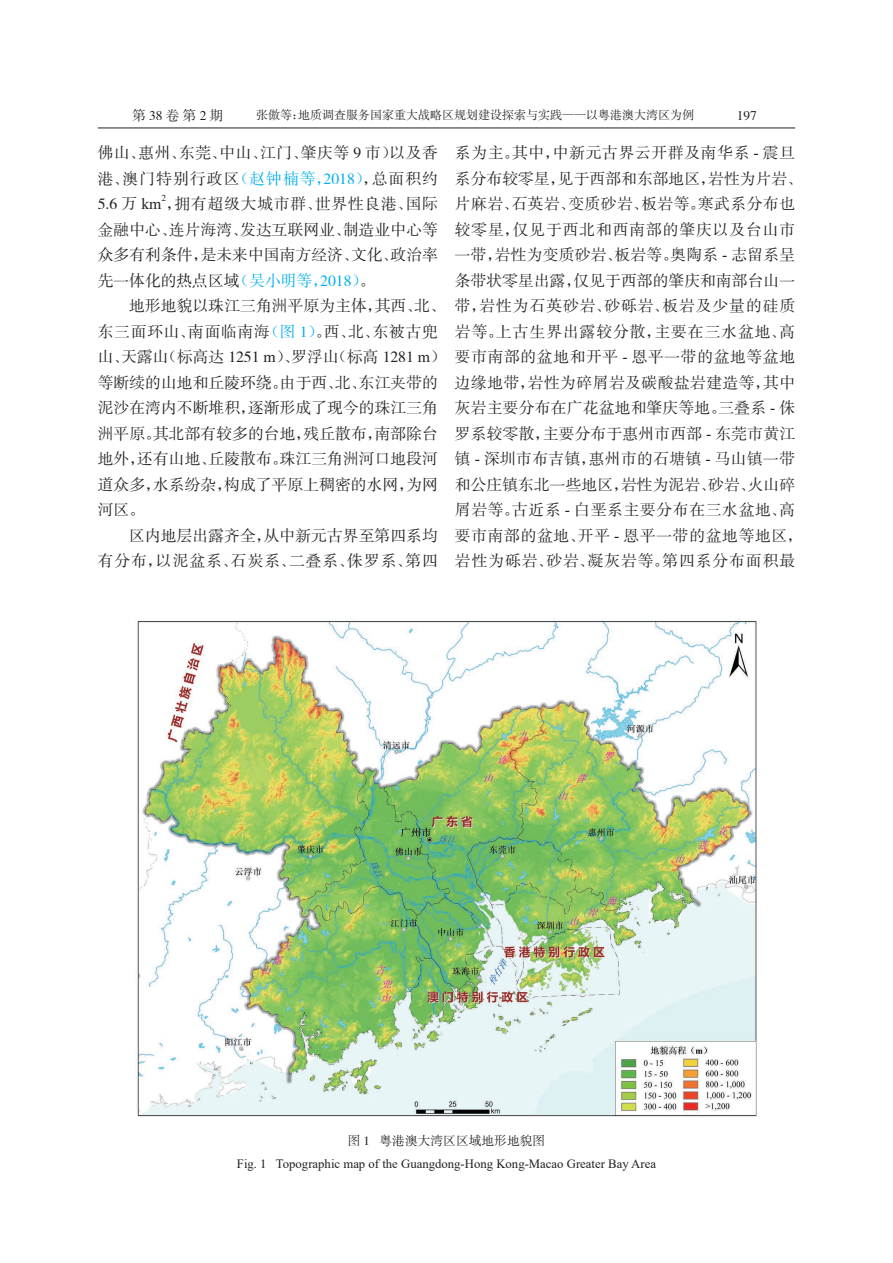
<style>
.page{position:relative;width:893px;height:1263px;background:#fff}
.page>*{position:absolute;margin:0;border:0;box-sizing:border-box;transform-origin:0 0}
.t1{font:15.75px/25.5px "FZSSJW GB1 0";letter-spacing:.035em;color:#231f20}
.t2{font:15.75px/25.5px "FZSSJW GB1 0";letter-spacing:.015em;color:#231f20;text-align:justify}
.t3{font:13.5px "FZSSJW GB1 0";letter-spacing:.25em;color:#231f20}
.t4{font:12.75px "Times New Roman";color:#231f20}
.t5{font:12.75px "FZSSJW GB1 0";color:#231f20}
.t6{font:12px "FZSSJW GB1 0";color:#231f20}
.t7{font:9.15px "FZSSJW GB1 0";color:#231f20}
.s1{font-family:"Fang Song"}
.s2{font-family:"Fang Song";color:#00aeef}
.s3{color:#00aeef}
.s4{font-family:"Times New Roman"}
.s5{font-family:"FZSSJW GB1 0"}
</style>
<div class="page">
<hr style="left:98px;top:128px;width:697px;height:1px;background:#231f20">
<img style="left:135px;top:618px;width:622px;height:499px">
<p class="t3" style="left:132px;top:109px;width:92px">第38卷第2期</p>
<p class="t6" style="left:256px;top:109px;width:439px">张傲等<span class="s1">：</span>地质调查服务国家重大战略区规划建设探索与实践<span class="s1">——</span>以粤港澳大湾区为例</p>
<p class="t3" style="left:737px;top:109px;width:22px">197</p>
<p class="t2" style="left:98px;top:141px;width:342px">佛山<span class="s1">、</span>惠州<span class="s1">、</span>东莞<span class="s1">、</span>中山<span class="s1">、</span>江门<span class="s1">、</span>肇庆等 9 市<span class="s1">）</span>以及香港<span class="s1">、</span>澳门特别行政区<span class="s2">（</span><span class="s3">赵钟楠等</span><span class="s2">，</span><span class="s3">2018</span><span class="s2">）</span><span class="s1">，</span>总面积约5<span class="s4">.</span>6 万 <span class="s4">km</span> <span class="s1">，</span>拥有超级大城市群<span class="s1">、</span>世界性良港<span class="s1">、</span>国际</p>
<p class="t1" style="left:455px;top:141px;width:350px">系为主<span class="s1">。</span>其中<span class="s1">，</span>中新元古界云开群及南华系 <span class="s4">-</span> 震旦系分布较零星<span class="s1">，</span>见于西部和东部地区<span class="s1">，</span>岩性为片岩<span class="s1">、</span>片麻岩<span class="s1">、</span>石英岩<span class="s1">、</span>变质砂岩<span class="s1">、</span>板岩等<span class="s1">。</span>寒武系分布也较零星<span class="s1">，</span>仅见于西北和西南部的肇庆以及台山市一带<span class="s1">，</span>岩性为变质砂岩<span class="s1">、</span>板岩等<span class="s1">。</span>奥陶系 <span class="s4">-</span> 志留系呈条带状零星出露<span class="s1">，</span>仅见于西部的肇庆和南部台山一带<span class="s1">，</span>岩性为石英砂岩<span class="s1">、</span>砂砾岩<span class="s1">、</span>板岩及少量的硅质岩等<span class="s1">。</span>上古生界出露较分散<span class="s1">，</span>主要在三水盆地<span class="s1">、</span>高要市南部的盆地和开平 <span class="s4">-</span> 恩平一带的盆地等盆地边缘地带<span class="s1">，</span>岩性为碎屑岩及碳酸盐岩建造等<span class="s1">，</span>其中灰岩主要分布在广花盆地和肇庆等地<span class="s1">。</span>三叠系 <span class="s4">-</span> 侏罗系较零散<span class="s1">，</span>主要分布于惠州市西部 <span class="s4">-</span> 东莞市黄江镇 <span class="s4">-</span> 深圳市布吉镇<span class="s1">，</span>惠州市的石塘镇 <span class="s4">-</span> 马山镇一带和公庄镇东北一些地区<span class="s1">，</span>岩性为泥岩<span class="s1">、</span>砂岩<span class="s1">、</span>火山碎屑岩等<span class="s1">。</span>古近系 <span class="s4">-</span> 白垩系主要分布在三水盆地<span class="s1">、</span>高要市南部的盆地<span class="s1">、</span>开平 <span class="s4">-</span> 恩平一带的盆地等地区<span class="s1">，</span>岩性为砾岩<span class="s1">、</span>砂岩<span class="s1">、</span>凝灰岩等<span class="s1">。</span>第四系分布面积最</p>
<p class="t7" style="left:162px;top:194px;width:6px">2</p>
<p class="t2" style="left:98px;top:217px;width:342px">金融中心<span class="s1">、</span>连片海湾<span class="s1">、</span>发达互联网业<span class="s1">、</span>制造业中心等众多有利条件<span class="s1">，</span>是未来中国南方经济<span class="s1">、</span>文化<span class="s1">、</span>政治率先一体化的热点区域<span class="s2">（</span><span class="s3">吴小明等</span><span class="s2">，</span><span class="s3">2018</span><span class="s2">）</span><span class="s1">。</span></p>
<p class="t2" style="left:98px;top:294px;width:350px;text-align:left;text-indent:32px">地形地貌以珠江三角洲平原为主体<span class="s1">，</span>其西<span class="s1">、</span>北<span class="s1">、</span>东三面环山<span class="s1">、</span>南面临南海<span class="s2">（</span><span class="s3">图 1</span><span class="s2">）</span><span class="s1">。</span>西<span class="s1">、</span>北<span class="s1">、</span>东被古兜山<span class="s1">、</span>天露山<span class="s1">（</span>标高达 1251 <span class="s4">m</span><span class="s1">）、</span>罗浮山<span class="s1">（</span>标高 1281 <span class="s4">m</span><span class="s1">）</span>等断续的山地和丘陵环绕<span class="s1">。</span>由于西<span class="s1">、</span>北<span class="s1">、</span>东江夹带的泥沙在湾内不断堆积<span class="s1">，</span>逐渐形成了现今的珠江三角洲平原<span class="s1">。</span>其北部有较多的台地<span class="s1">，</span>残丘散布<span class="s1">，</span>南部除台地外<span class="s1">，</span>还有山地<span class="s1">、</span>丘陵散布<span class="s1">。</span>珠江三角洲河口地段河道众多<span class="s1">，</span>水系纷杂<span class="s1">，</span>构成了平原上稠密的水网<span class="s1">，</span>为网河区<span class="s1">。</span></p>
<p class="t2" style="left:98px;top:523px;width:342px;text-align:right">区内地层出露齐全<span class="s1">，</span>从中新元古界至第四系均<br>有分布<span class="s1">，</span>以泥盆系<span class="s1">、</span>石炭系<span class="s1">、</span>二叠系<span class="s1">、</span>侏罗系<span class="s1">、</span>第四</p>
<p class="t5" style="left:348px;top:1134px;width:199px">图 1 粤港澳大湾区区域地形地貌图</p>
<p class="t4" style="left:237px;top:1154px;width:421px">Fig. <span class="s5">1</span> Topographic map of the Guangdong-Hong Kong-Macao Greater Bay Area</p>
</div>
